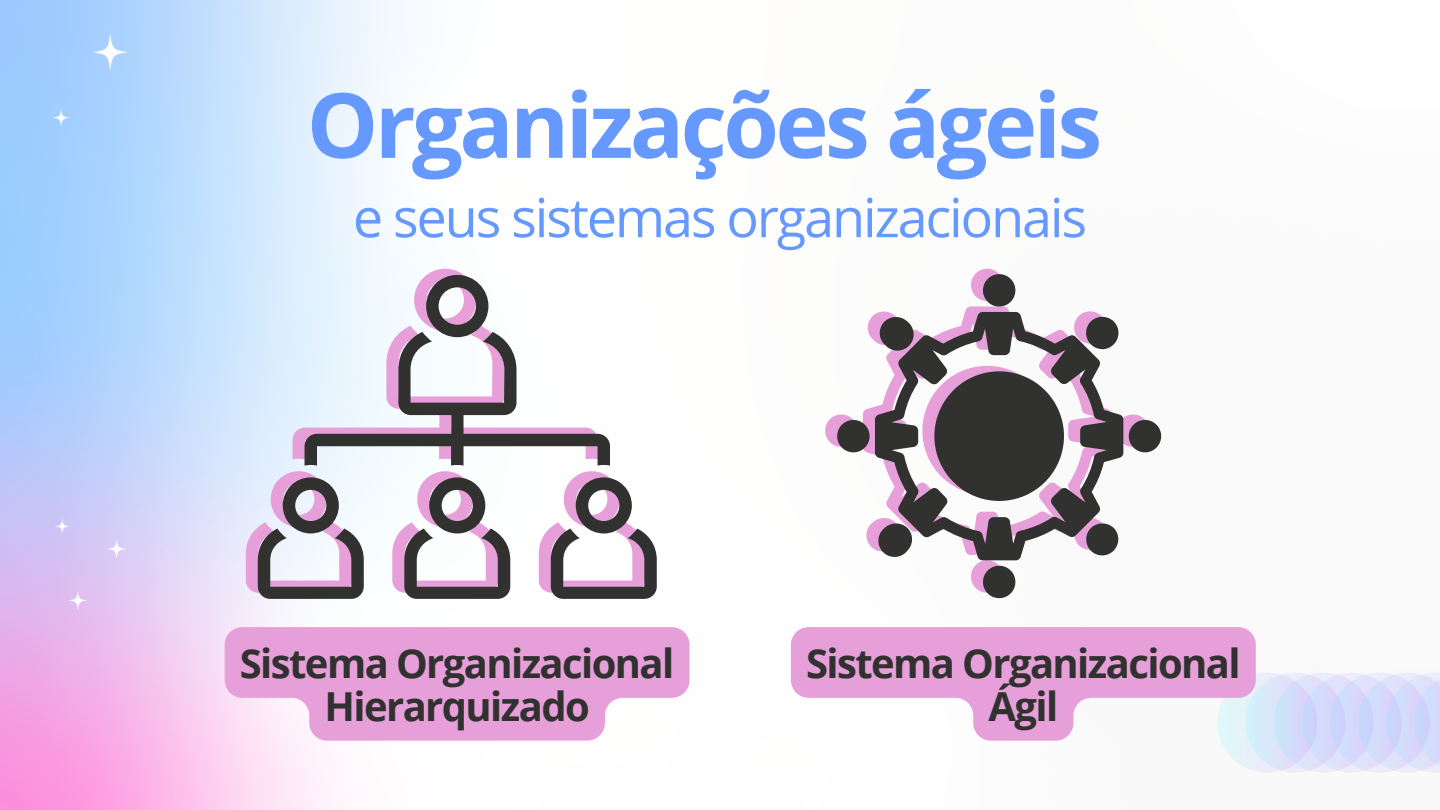
<style>
.page{position:relative;width:1440px;height:810px;background:#fff}
.page>*{position:absolute;margin:0;border:0;box-sizing:border-box;transform-origin:0 0}
.t1{font:700 90px "Open Sans";letter-spacing:-.04em;color:#69f}
.t2{font:54px "Open Sans";letter-spacing:-.04em;color:#69f}
.t3{font:700 40px/42.8px "Open Sans";letter-spacing:-.04em;color:#313130;text-align:center}
</style>
<div class="page">
<svg style="left:863px;top:306px;width:248px;height:149px"></svg>
<svg style="left:225px;top:627px;width:465px;height:114px;background:#eaabde"></svg>
<svg style="left:791px;top:627px;width:465px;height:114px;fill:#e79fda"></svg>
<svg style="left:875px;top:312px;width:248px;height:248px"></svg>
<svg style="left:971px;top:269px;width:44px;height:38px"></svg>
<svg style="left:971px;top:560px;width:44px;height:38px"></svg>
<svg style="left:1117px;top:414px;width:44px;height:38px"></svg>
<svg style="left:825px;top:414px;width:45px;height:38px"></svg>
<svg style="left:1074px;top:311px;width:44px;height:38px"></svg>
<svg style="left:866px;top:518px;width:46px;height:39px"></svg>
<svg style="left:1074px;top:518px;width:44px;height:37px"></svg>
<svg style="left:868px;top:312px;width:46px;height:39px"></svg>
<svg style="left:922px;top:366px;width:142px;height:135px;background:#645c62"></svg>
<svg style="left:246px;top:269px;width:411px;height:330px"></svg>
<p class="t1" style="left:307px;top:62px;width:797px">Organizações ágeis</p>
<p class="t2" style="left:353px;top:180px;width:736px">e seus sistemas organizacionais</p>
<p class="t3" style="left:240px;top:641px;width:436px">Sistema Organizacional<br>Hierarquizado</p>
<p class="t3" style="left:806px;top:641px;width:436px">Sistema Organizacional<br>Ágil</p>
</div>
